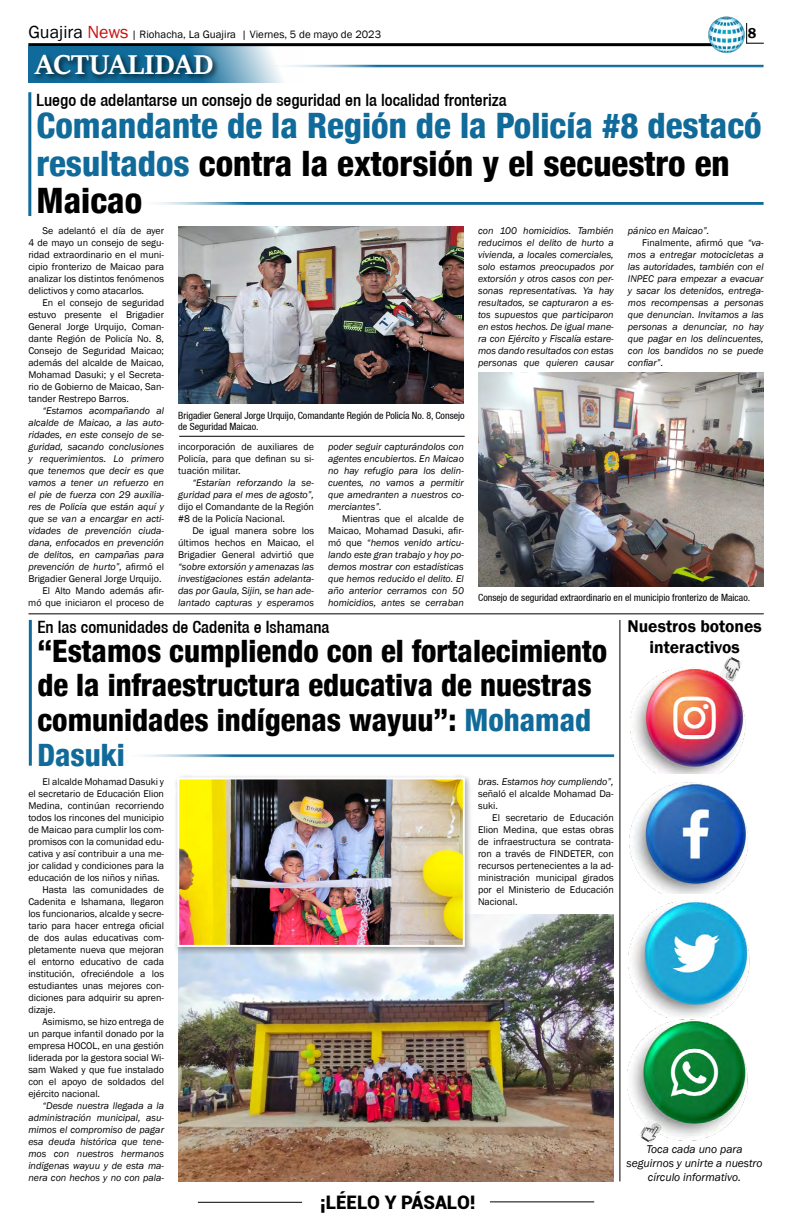
<style>
.page{position:relative;width:792px;height:1224px;background:#fff}
.page>*{position:absolute;margin:0;border:0;box-sizing:border-box;transform-origin:0 0}
.t1{font:800 condensed 35px/37.3px "Helvetica 87";color:#116b9a}
.t2{font:800 condensed 30.8px/34.7px "Helvetica 87";color:#000}
.t3{font:700 30px "Sitka Heading";color:#fff}
.t4{font:900 18.7px "Roboto";color:#000}
.t5{font:600 17.5px/21px "Franklin Gothic";color:#000;text-align:center}
.t6{font:500 condensed 17px "Helvetica 67";color:#000}
.t7{font:600 14.7px "Franklin Gothic";color:#000}
.t8{font:italic 11.6px/13.9px "Franklin Gothic";color:#000;text-align:center}
.t9{font:11px "Franklin Gothic";color:#000}
.t10{font:italic 10px/12px "Franklin Gothic";color:#000;text-align:justify}
.t11{font:10px/12px "Franklin Gothic";color:#000;text-align:justify}
.t12{font:condensed 10px/11.5px "Helvetica 57";color:#000}
.s1{font-size:18px}
.s2{font-size:18px;color:#c91311}
.s3{color:#000}
.s4{font-style:normal}
.s5{font-style:italic}
.s6{color:#116b9a}
</style>
<div class="page">
<hr style="left:198px;top:1202px;width:104px;height:1px;background:#000">
<hr style="left:490px;top:1201px;width:104px;height:1px;background:#000">
<hr style="left:28px;top:43px;width:688px;height:3px;background:#000">
<img style="left:708px;top:16px;width:37px;height:37px">
<svg style="left:746px;top:23px;width:18px;height:21px"></svg>
<hr style="left:619px;top:620px;width:1px;height:561px;background:#000">
<img style="left:629px;top:900px;width:121px;height:109px">
<img style="left:629px;top:782px;width:119px;height:111px">
<img style="left:630px;top:667px;width:115px;height:106px">
<img style="left:719px;top:656px;width:24px;height:26px">
<img style="left:627px;top:1009px;width:121px;height:132px">
<img style="left:639px;top:1118px;width:24px;height:25px">
<svg style="left:28px;top:46px;width:275px;height:37px"></svg>
<div style="left:31px;top:52px;width:189px;height:30px;background:#000;opacity:.75"></div>
<hr style="left:264px;top:65px;width:500px;height:3px;background:#116b9a">
<hr style="left:134px;top:202px;width:630px;height:3px;background:#116b9a">
<hr style="left:120px;top:754px;width:494px;height:3px;background:#116b9a">
<hr style="left:28px;top:614px;width:736px;height:1px;background:#000">
<hr style="left:29px;top:620px;width:3px;height:146px;background:#116b9a">
<hr style="left:28px;top:92px;width:3px;height:124px;background:#116b9a">
<hr style="left:179px;top:436px;width:286px;height:1px;background:#000">
<img style="left:178px;top:227px;width:286px;height:177px">
<img style="left:478px;top:373px;width:286px;height:214px">
<img style="left:178px;top:914px;width:436px;height:267px">
<div style="left:174px;top:774px;width:298px;height:180px;background:#000;opacity:.35"></div>
<img style="left:180px;top:780px;width:282px;height:164px">
<div style="left:177px;top:777px;width:288px;height:170px;border:2px solid #fff"></div>
<p class="t9" style="left:28px;top:28px;width:354px"><span class="s1">Guajira</span> <span class="s2">News</span> | Riohacha, La Guajira | Viernes, 5 de mayo de 2023</p>
<h3 class="t7" style="left:748px;top:24px;width:10px">8</h3>
<h3 class="t3" style="left:35px;top:42px;width:179px">ACTUALIDAD</h3>
<h3 class="t6" style="left:37px;top:90px;width:472px">Luego de adelantarse un consejo de seguridad en la localidad fronteriza</h3>
<h1 class="t1" style="left:37px;top:107px;width:727px">Comandante de la Región de la Policía #8 destacó resultados <span class="s3">contra la extorsión y el secuestro en<br>Maicao</span></h1>
<p class="t11" style="left:28px;top:225px;width:137px;text-indent:14px">Se adelantó el día de ayer 4 de mayo un consejo de segu&shy;ridad extraordinario en el muni&shy;cipio fronterizo de Maicao para analizar los distintos fenómenos delictivos y como atacarlos.</p>
<p class="t11" style="left:28px;top:297px;width:137px;text-indent:14px">En el consejo de seguridad estuvo presente el Brigadier General Jorge Urquijo, Coman&shy;dante Región de Policía No. 8, Consejo de Seguridad Maicao; además del alcalde de Maicao, Mohamad Dasuki; y el Secreta&shy;rio de Gobierno de Maicao, San&shy;tander Restrepo Barros.</p>
<p class="t10" style="left:28px;top:405px;width:137px;text-align:right">“Estamos acompañando al alcalde de Maicao, a las auto&shy;ridades, en este consejo de se&shy;guridad, sacando conclusiones y requerimientos. Lo primero que tenemos que decir es que vamos a tener un refuerzo en el pie de fuerza con 29 auxilia&shy;res de Policía que están aquí y que se van a encargar en acti&shy;vidades de prevención ciuda&shy;dana, enfocados en prevención de delitos, en campañas para prevención de hurto”, <span class="s4">afirmó el<br>Brigadier General Jorge Urquijo.<br>El Alto Mando además afir&shy;mó que iniciaron el proceso de</span></p>
<p class="t10" style="left:478px;top:225px;width:137px">con 100 homicidios. También reducimos el delito de hurto a vivienda, a locales comerciales, solo estamos preocupados por extorsión y otros casos con per&shy;sonas representativas. Ya hay resultados, se capturaron a es&shy;tos supuestos que participaron en estos hechos. De igual mane&shy;ra con Ejército y Fiscalía estare&shy;mos dando resultados con estas personas que quieren causar</p>
<p class="t10" style="left:628px;top:225px;width:83px">pánico en Maicao”.</p>
<p class="t11" style="left:642px;top:237px;width:123px">Finalmente, afirmó que <span class="s5">“va-</span></p>
<p class="t10" style="left:628px;top:249px;width:137px">mos a entregar motocicletas a</p>
<p class="t10" style="left:628px;top:261px;width:137px">las autoridades, también con el</p>
<p class="t10" style="left:628px;top:273px;width:137px">INPEC para empezar a evacuar</p>
<p class="t10" style="left:628px;top:285px;width:137px">y sacar los detenidos, entrega-</p>
<p class="t10" style="left:628px;top:297px;width:137px">mos recompensas a personas</p>
<p class="t10" style="left:628px;top:309px;width:137px">que denuncian. Invitamos a las</p>
<p class="t10" style="left:628px;top:321px;width:137px">personas a denunciar, no hay</p>
<p class="t10" style="left:628px;top:333px;width:137px">que pagar en los delincuentes,</p>
<p class="t10" style="left:628px;top:345px;width:137px">con los bandidos no se puede</p>
<p class="t10" style="left:628px;top:357px;width:37px">confiar”.</p>
<p class="t12" style="left:178px;top:409px;width:288px">Brigadier General Jorge Urquijo, Comandante Región de Policía No. 8, Consejo de Seguridad Maicao.</p>
<p class="t11" style="left:178px;top:441px;width:137px">incorporación de auxiliares de Policía, para que definan su si&shy;tuación militar.</p>
<p class="t10" style="left:178px;top:477px;width:137px;text-align:right">“Estarían reforzando la se&shy;guridad para el mes de agosto”,</p>
<p class="t11" style="left:178px;top:501px;width:137px">dijo el Comandante de la Región #8 de la Policía Nacional.</p>
<p class="t11" style="left:178px;top:525px;width:137px;text-indent:14px">De igual manera sobre los últimos hechos en Maicao, el Brigadier General advirtió que</p>
<p class="t10" style="left:178px;top:561px;width:137px">“sobre extorsión y amenazas las investigaciones están adelanta&shy;das por Gaula, Sijin, se han ade&shy;lantado capturas y esperamos</p>
<p class="t10" style="left:328px;top:441px;width:137px">poder seguir capturándolos con agentes encubiertos. En Maicao no hay refugio para los delin&shy;cuentes, no vamos a permitir que amedranten a nuestros co&shy;merciantes”.</p>
<p class="t10" style="left:328px;top:513px;width:137px;text-indent:14px"><span class="s4">Mientras que el alcalde de Maicao, Mohamad Dasuki, afir&shy;mó que</span> “hemos venido articu&shy;lando este gran trabajo y hoy po&shy;demos mostrar con estadísticas que hemos reducido el delito. El año anterior cerramos con 50 homicidios, antes se cerraban</p>
<p class="t12" style="left:478px;top:591px;width:274px">Consejo de seguridad extraordinario en el municipio fronterizo de Maicao.</p>
<h3 class="t6" style="left:37px;top:617px;width:293px">En las comunidades de Cadenita e Ishamana</h3>
<h2 class="t2" style="left:37px;top:633px;width:571px">“Estamos cumpliendo con el fortalecimiento de la infraestructura educativa de nuestras comunidades indígenas wayuu”: <span class="s6">Mohamad Dasuki</span></h2>
<p class="t11" style="left:43px;top:776px;width:123px">El alcalde Mohamad Dasuki y</p>
<p class="t11" style="left:28px;top:788px;width:137px">el secretario de Educación Elion</p>
<p class="t11" style="left:28px;top:800px;width:137px">Medina, continúan recorriendo</p>
<p class="t11" style="left:28px;top:812px;width:137px">todos los rincones del municipio</p>
<p class="t11" style="left:28px;top:824px;width:137px">de Maicao para cumplir los com-</p>
<p class="t11" style="left:28px;top:836px;width:137px">promisos con la comunidad edu-</p>
<p class="t11" style="left:28px;top:848px;width:137px">cativa y así contribuir a una me-</p>
<p class="t11" style="left:28px;top:860px;width:137px">jor calidad y condiciones para la</p>
<p class="t11" style="left:28px;top:872px;width:133px">educación de los niños y niñas.</p>
<p class="t11" style="left:43px;top:884px;width:123px">Hasta las comunidades de</p>
<p class="t11" style="left:28px;top:896px;width:137px">Cadenita e Ishamana, llegaron</p>
<p class="t11" style="left:28px;top:908px;width:137px">los funcionarios, alcalde y secre-</p>
<p class="t11" style="left:28px;top:920px;width:137px">tario para hacer entrega oficial</p>
<p class="t11" style="left:28px;top:932px;width:137px">de dos aulas educativas com-</p>
<p class="t11" style="left:28px;top:944px;width:137px">pletamente nueva que mejoran</p>
<p class="t11" style="left:28px;top:956px;width:137px">el entorno educativo de cada</p>
<p class="t11" style="left:28px;top:968px;width:137px">institución, ofreciéndole a los</p>
<p class="t11" style="left:28px;top:980px;width:137px">estudiantes unas mejores con-</p>
<p class="t11" style="left:28px;top:992px;width:137px">diciones para adquirir su apren-</p>
<p class="t11" style="left:28px;top:1004px;width:29px">dizaje.</p>
<p class="t11" style="left:43px;top:1016px;width:123px">Asimismo, se hizo entrega de</p>
<p class="t11" style="left:28px;top:1028px;width:137px">un parque infantil donado por la</p>
<p class="t11" style="left:28px;top:1040px;width:137px">empresa HOCOL, en una gestión</p>
<p class="t11" style="left:28px;top:1052px;width:137px">liderada por la gestora social Wi-</p>
<p class="t11" style="left:28px;top:1064px;width:137px">sam Waked y que fue instalado</p>
<p class="t11" style="left:28px;top:1076px;width:137px">con el apoyo de soldados del</p>
<p class="t11" style="left:28px;top:1088px;width:73px">ejército nacional.</p>
<p class="t10" style="left:28px;top:1100px;width:137px;text-indent:14px">“Desde nuestra llegada a la administración municipal, asu&shy;mimos el compromiso de pagar esa deuda histórica que tene&shy;mos con nuestros hermanos indígenas wayuu y de esta ma&shy;nera con hechos y no con pala-</p>
<p class="t10" style="left:478px;top:776px;width:137px">bras. Estamos hoy cumpliendo”,</p>
<p class="t11" style="left:478px;top:788px;width:137px">señaló el alcalde Mohamad Da&shy;suki.</p>
<p class="t11" style="left:478px;top:812px;width:137px;text-indent:14px">El secretario de Educación Elion Medina, que estas obras de infraestructura se contrata&shy;ron a través de FINDETER, con recursos pertenecientes a la ad&shy;ministración municipal girados por el Ministerio de Educación Nacional.</p>
<h3 class="t4" style="left:320px;top:1189px;width:157px">¡LÉELO Y PÁSALO!</h3>
<h3 class="t5" style="left:628px;top:616px;width:136px">Nuestros botones interactivos</h3>
<p class="t8" style="left:626px;top:1143px;width:138px">Toca cada uno para seguirnos y unirte a nuestro círculo informativo.</p>
</div>
